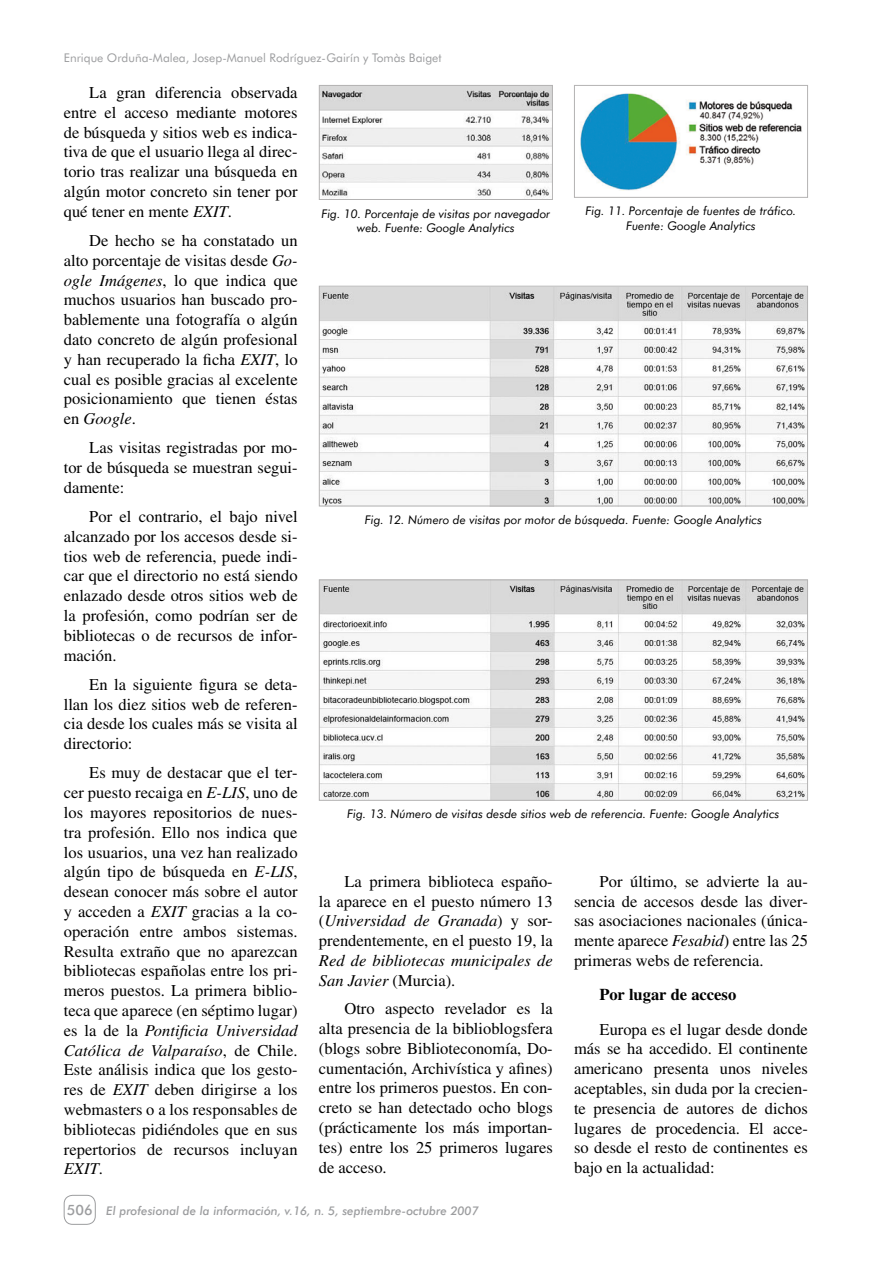
<style>
.page{position:relative;width:893px;height:1263px;background:#fff}
.page>*{position:absolute;margin:0;border:0;box-sizing:border-box;transform-origin:0 0}
.t1{font:16.5px/19.8px "Times";color:#000;text-align:justify}
.t2{font:italic 16.5px/19.8px "Times";color:#000}
.t3{font:700 16.5px "Times";color:#000}
.t4{font:500 14.25px "Futura BT";color:#9c9d9f}
.t5{font:italic 12px/14.4px "Futura BT";color:#000;text-align:center}
.t6{font:12px "Futura BT";color:#9c9d9f}
.t7{font:italic 500 12px "Futura BT";color:#9c9d9f}
.s1{font-style:italic}
.s2{font-style:normal}
</style>
<div class="page">
<div style="left:64px;top:1195px;width:32px;height:30px;border:1px solid #9c9d9f;border-radius:9px"></div>
<img style="left:321px;top:87px;width:230px;height:111px">
<div style="left:319px;top:85px;width:234px;height:115px;border:1px solid #b4b3b3"></div>
<img style="left:580px;top:93px;width:222px;height:98px">
<div style="left:574px;top:85px;width:234px;height:113px;border:1px solid #b4b3b3"></div>
<img style="left:321px;top:288px;width:485px;height:216px">
<div style="left:319px;top:286px;width:489px;height:220px;border:1px solid #b4b3b3"></div>
<img style="left:321px;top:581px;width:485px;height:218px">
<div style="left:319px;top:579px;width:489px;height:222px;border:1px solid #b4b3b3"></div>
<p class="t6" style="left:64px;top:51px;width:379px">Enrique Orduña-Malea, Josep-Manuel Rodríguez-Gairín y Tomàs Baiget</p>
<p class="t1" style="left:64px;top:82px;width:235px;text-indent:26px">La gran diferencia observada entre el acceso mediante motores de búsqueda y sitios web es indica&shy;tiva de que el usuario llega al direc&shy;torio tras realizar una búsqueda en algún motor concreto sin tener por qué tener en mente <span class="s1">EXIT</span>.</p>
<p class="t1" style="left:64px;top:230px;width:235px;text-indent:26px">De hecho se ha constatado un alto porcentaje de visitas desde <span class="s1">Go&shy;ogle Imágenes</span>, lo que indica que muchos usuarios han buscado pro&shy;bablemente una fotografía o algún dato concreto de algún profesional y han recuperado la ficha <span class="s1">EXIT</span>, lo cual es posible gracias al excelente posicionamiento que tienen éstas en <span class="s1">Google</span>.</p>
<p class="t1" style="left:64px;top:438px;width:235px;text-indent:26px">Las visitas registradas por mo&shy;tor de búsqueda se muestran segui&shy;damente:</p>
<p class="t1" style="left:64px;top:506px;width:235px;text-indent:26px">Por el contrario, el bajo nivel alcanzado por los accesos desde si&shy;tios web de referencia, puede indi&shy;car que el directorio no está siendo enlazado desde otros sitios web de la profesión, como podrían ser de bibliotecas o de recursos de infor&shy;mación.</p>
<p class="t1" style="left:64px;top:674px;width:235px;text-indent:26px">En la siguiente figura se deta&shy;llan los diez sitios web de referen&shy;cia desde los cuales más se visita al directorio:</p>
<p class="t1" style="left:64px;top:763px;width:235px;text-indent:26px">Es muy de destacar que el ter&shy;cer puesto recaiga en <span class="s1">E-LIS</span>, uno de los mayores repositorios de nues&shy;tra profesión. Ello nos indica que los usuarios, una vez han realizado algún tipo de búsqueda en <span class="s1">E-LIS</span>, desean conocer más sobre el autor y acceden a <span class="s1">EXIT</span> gracias a la co&shy;operación entre ambos sistemas.<br>Resulta extraño que no aparezcan bibliotecas españolas entre los pri&shy;meros puestos. La primera biblio&shy;teca que aparece (en séptimo lugar) es la de la <span class="s1">Pontificia Universidad Católica de Valparaíso</span>, de Chile.<br>Este análisis indica que los gesto&shy;res de <span class="s1">EXIT</span> deben dirigirse a los webmasters o a los responsables de bibliotecas pidiéndoles que en sus repertorios de recursos incluyan <span class="s1">EXIT</span>.</p>
<p class="t5" style="left:321px;top:206px;width:230px">Fig. 10. Porcentaje de visitas por navegador web. Fuente: Google Analytics</p>
<p class="t5" style="left:586px;top:204px;width:212px">Fig. 11. Porcentaje de fuentes de tráfico.<br>Fuente: Google Analytics</p>
<p class="t5" style="left:365px;top:512px;width:399px">Fig. 12. Número de visitas por motor de búsqueda. Fuente: Google Analytics</p>
<p class="t5" style="left:347px;top:807px;width:434px">Fig. 13. Número de visitas desde sitios web de referencia. Fuente: Google Analytics</p>
<p class="t1" style="left:319px;top:871px;width:235px;text-indent:26px">La primera biblioteca españo&shy;la aparece en el puesto número 13 (<span class="s1">Universidad de Granada</span>) y sor&shy;prendentemente, en el puesto 19, la</p>
<p class="t2" style="left:319px;top:950px;width:235px">Red de bibliotecas municipales de<br>San Javier <span class="s2">(Murcia).</span></p>
<p class="t1" style="left:319px;top:998px;width:235px;text-indent:26px">Otro aspecto revelador es la alta presencia de la biblioblogsfera (blogs sobre Biblioteconomía, Do&shy;cumentación, Archivística y afines) entre los primeros puestos. En con&shy;creto se han detectado ocho blogs (prácticamente los más importan&shy;tes) entre los 25 primeros lugares de acceso.</p>
<p class="t1" style="left:574px;top:871px;width:235px;text-indent:26px">Por último, se advierte la au&shy;sencia de accesos desde las diver&shy;sas asociaciones nacionales (única&shy;mente aparece <span class="s1">Fesabid</span>) entre las 25 primeras webs de referencia.</p>
<p class="t3" style="left:600px;top:985px;width:138px">Por lugar de acceso</p>
<p class="t1" style="left:574px;top:1019px;width:235px;text-indent:26px">Europa es el lugar desde donde más se ha accedido. El continente americano presenta unos niveles aceptables, sin duda por la crecien&shy;te presencia de autores de dichos lugares de procedencia. El acce&shy;so desde el resto de continentes es bajo en la actualidad:</p>
<p class="t4" style="left:67px;top:1201px;width:27px">506</p>
<p class="t7" style="left:106px;top:1203px;width:374px">El profesional de la información, v.16, n. 5, septiembre-octubre 2007</p>
</div>
